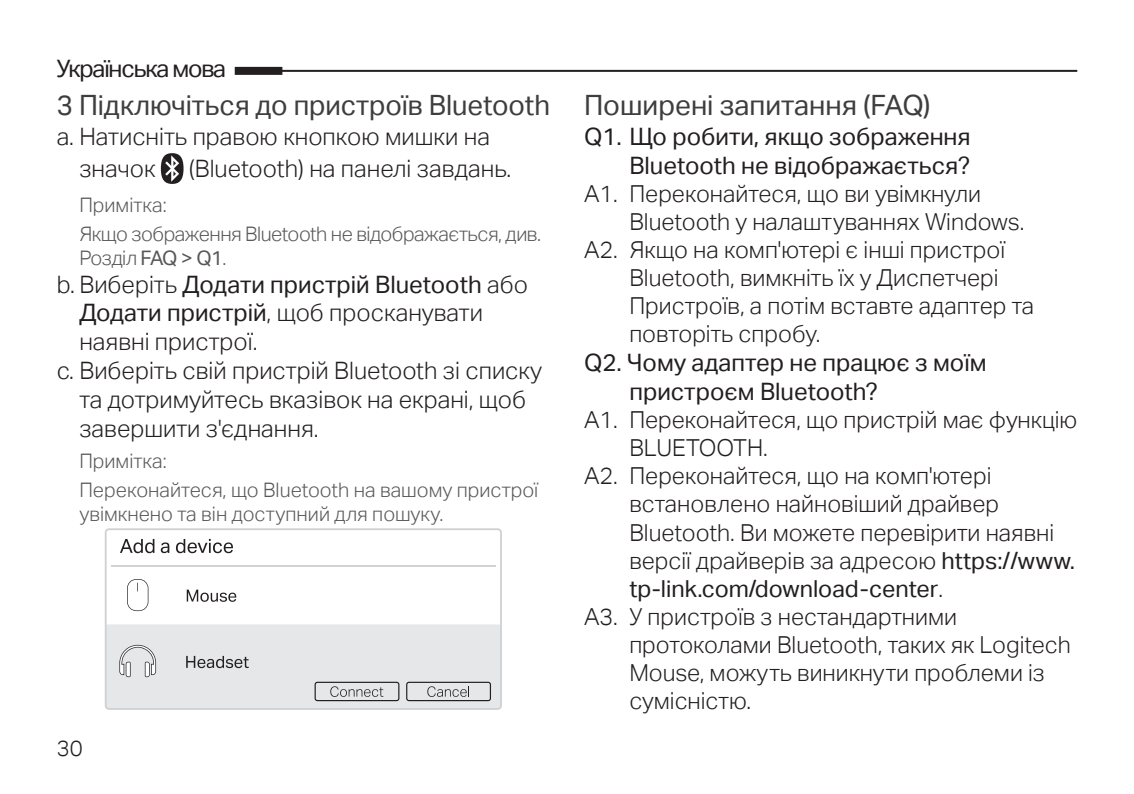
<style>
.page{position:relative;width:1134px;height:794px;background:#fff}
.page>*{position:absolute;margin:0;border:0;box-sizing:border-box;transform-origin:0 0}
.t1{font:28px "TP Link Aktiv Regular";letter-spacing:-.005em;color:#3e3e3f}
.t2{font:24px/32px "TP Link Aktiv Light";color:#231f20}
.t3{font:24px/28.8px "TP Link Aktiv Regular";color:#231f20;text-align:right}
.t4{font:24px "TP Link Aktiv Regular";letter-spacing:-.05em;color:#231f20}
.t5{font:23.2px/28px "TP Link Aktiv Light";color:#231f20}
.t6{font:23.2px "TP Link Aktiv Regular";color:#231f20}
.t7{font:22px "TP Link Aktiv Light";color:#231f20}
.t8{font:20px/29.6px "TP Link Aktiv Light";color:#57585a}
.t9{font:20px/29.6px "TP Link Aktiv Light";letter-spacing:-.025em;color:#57585a}
.s1{font-family:"TP Link Aktiv Regular"}
.s2{font-family:"TP Link Aktiv Light"}
</style>
<div class="page">
<hr style="left:266px;top:70px;width:811px;height:2px;background:#231f20">
<div style="left:235px;top:67px;width:47px;height:8px;background:#231f20"></div>
<svg style="left:161px;top:153px;width:23px;height:31px"></svg>
<svg style="left:105px;top:528px;width:397px;height:182px"></svg>
<svg style="left:187px;top:589px;width:49px;height:13px"></svg>
<svg style="left:127px;top:579px;width:21px;height:32px"></svg>
<svg style="left:315px;top:681px;width:84px;height:20px;background:#c0c1c2"></svg>
<svg style="left:406px;top:681px;width:85px;height:20px;background:#c1c1c3"></svg>
<svg style="left:186px;top:656px;width:63px;height:12px"></svg>
<svg style="left:119px;top:645px;width:37px;height:32px"></svg>
<p class="t4" style="left:57px;top:55px;width:171px">Українська мова</p>
<p class="t1" style="left:57px;top:89px;width:495px">3 Підключіться до пристроїв Bluetooth</p>
<p class="t2" style="left:79px;top:121px;width:412px;text-indent:-23px">a. Натисніть правою кнопкою мишки на значок</p>
<p class="t2" style="left:189px;top:153px;width:324px">(Bluetooth) на панелі завдань.</p>
<p class="t9" style="left:79px;top:190px;width:463px">Примітка:<br>Якщо зображення Bluetooth не відображається, див.</p>
<p class="t8" style="left:79px;top:243px;width:149px">Розділ <span class="s1">FAQ &gt; Q1</span>.</p>
<p class="t3" style="left:57px;top:270px;width:473px"><span class="s2">b. Виберіть</span> Додати пристрій Bluetooth <span class="s2">або</span></p>
<p class="t2" style="left:79px;top:297px;width:405px"><span class="s1">Додати пристрій</span>, щоб просканувати</p>
<p class="t2" style="left:79px;top:326px;width:180px">наявні пристрої.</p>
<p class="t2" style="left:57px;top:355px;width:487px">c. Виберіть свій пристрій Bluetooth зі списку</p>
<p class="t2" style="left:79px;top:383px;width:448px">та дотримуйтесь вказівок на екрані, щоб</p>
<p class="t2" style="left:79px;top:412px;width:241px">завершити з'єднання.</p>
<p class="t8" style="left:79px;top:446px;width:460px">Примітка:<br>Переконайтеся, що Bluetooth на вашому пристрої</p>
<p class="t8" style="left:79px;top:500px;width:365px">увімкнено та він доступний для пошуку.</p>
<p class="t7" style="left:57px;top:735px;width:28px">30</p>
<p class="t1" style="left:584px;top:89px;width:348px">Поширені запитання (FAQ)</p>
<p class="t3" style="left:584px;top:122px;width:388px">Q1. Що робити, якщо зображення<br>Bluetooth не відображається?</p>
<p class="t5" style="left:584px;top:180px;width:398px">A1. Переконайтеся, що ви увімкнули</p>
<p class="t5" style="left:629px;top:208px;width:397px">Bluetooth у налаштуваннях Windows.</p>
<p class="t5" style="left:584px;top:236px;width:423px">A2. Якщо на комп'ютері є інші пристрої</p>
<p class="t5" style="left:629px;top:264px;width:371px">Bluetooth, вимкніть їх у Диспетчері</p>
<p class="t5" style="left:629px;top:292px;width:406px">Пристроїв, а потім вставте адаптер та</p>
<p class="t5" style="left:629px;top:320px;width:193px">повторіть спробу.</p>
<p class="t3" style="left:629px;top:348px;width:359px;text-align:left;text-indent:-45px">Q2. Чому адаптер не працює з моїм пристроєм Bluetooth?</p>
<p class="t5" style="left:584px;top:406px;width:495px">A1. Переконайтеся, що пристрій має функцію</p>
<p class="t5" style="left:629px;top:434px;width:140px">BLUETOOTH.</p>
<p class="t5" style="left:584px;top:462px;width:409px">A2. Переконайтеся, що на комп'ютері</p>
<p class="t5" style="left:629px;top:490px;width:371px">встановлено найновіший драйвер</p>
<p class="t5" style="left:629px;top:518px;width:426px">Bluetooth. Ви можете перевірити наявні</p>
<p class="t5" style="left:629px;top:546px;width:447px">версії драйверів за адресою <span class="s1">https://www.</span></p>
<p class="t6" style="left:629px;top:575px;width:315px">tp-link.com/download-center<span class="s2">.</span></p>
<p class="t5" style="left:629px;top:603px;width:443px;text-indent:-45px">A3. У пристроїв з нестандартними протоколами Bluetooth, таких як Logitech<br>Mouse, можуть виникнути проблеми із сумісністю.</p>
</div>
